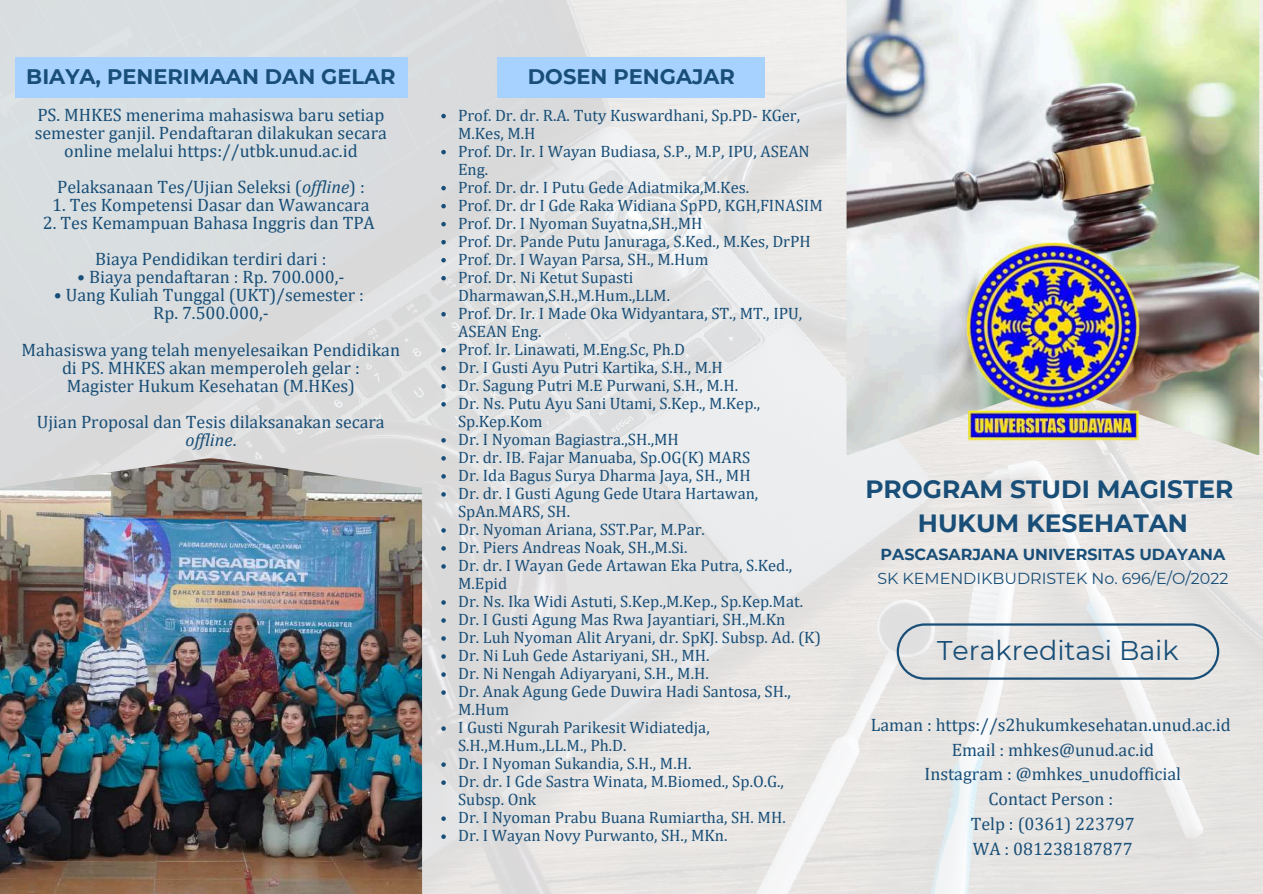
<style>
.page{position:relative;width:1263px;height:894px;background:#fff}
.page>*{position:absolute;margin:0;border:0;box-sizing:border-box;transform-origin:0 0}
.t1{font:27px "Montserrat";color:#184e77}
.t2{font:700 24.9px/34.8px "Montserrat";color:#184e77;text-align:center}
.t3{font:700 21px "Montserrat";color:#184e77}
.t4{font:18px/18px "Cambria";color:#184e77;text-align:center}
.t5{font:16.5px/18px "Cambria";color:#184e77}
.t6{font:15.9px "Montserrat";color:#184e77}
.t7{font:700 15.9px "Montserrat";color:#184e77}
.s1{font-style:italic}
</style>
<div class="page">
<img style="left:0;top:0;width:1263px;height:893px">
<img style="left:846px;top:0;width:413px;height:455px">
<svg style="left:897px;top:623px;width:322px;height:56px;background:#d8dadc"></svg>
<img style="left:960px;top:236px;width:185px;height:209px">
<img style="left:0;top:457px;width:422px;height:436px">
<div style="left:497px;top:57px;width:268px;height:41px;background:#a7d2ff"></div>
<div style="left:15px;top:57px;width:392px;height:41px;background:#a7d2ff"></div>
<svg style="left:441px;top:114px;width:5px;height:4px"></svg>
<svg style="left:441px;top:150px;width:5px;height:4px"></svg>
<svg style="left:441px;top:186px;width:5px;height:4px"></svg>
<svg style="left:441px;top:204px;width:5px;height:4px"></svg>
<svg style="left:441px;top:222px;width:5px;height:4px"></svg>
<svg style="left:441px;top:240px;width:5px;height:4px"></svg>
<svg style="left:441px;top:258px;width:5px;height:4px"></svg>
<svg style="left:441px;top:276px;width:5px;height:4px"></svg>
<svg style="left:441px;top:312px;width:5px;height:4px"></svg>
<svg style="left:441px;top:348px;width:5px;height:4px"></svg>
<svg style="left:441px;top:366px;width:5px;height:4px"></svg>
<svg style="left:441px;top:384px;width:5px;height:4px"></svg>
<svg style="left:441px;top:402px;width:5px;height:4px"></svg>
<svg style="left:441px;top:438px;width:5px;height:4px"></svg>
<svg style="left:441px;top:456px;width:5px;height:4px"></svg>
<svg style="left:441px;top:474px;width:5px;height:4px"></svg>
<svg style="left:441px;top:492px;width:5px;height:4px"></svg>
<svg style="left:441px;top:528px;width:5px;height:4px"></svg>
<svg style="left:441px;top:546px;width:5px;height:4px"></svg>
<svg style="left:441px;top:564px;width:5px;height:4px"></svg>
<svg style="left:441px;top:600px;width:5px;height:4px"></svg>
<svg style="left:441px;top:618px;width:5px;height:4px"></svg>
<svg style="left:441px;top:636px;width:5px;height:4px"></svg>
<svg style="left:441px;top:654px;width:5px;height:4px"></svg>
<svg style="left:441px;top:672px;width:5px;height:4px"></svg>
<svg style="left:441px;top:690px;width:5px;height:4px"></svg>
<svg style="left:441px;top:726px;width:5px;height:4px"></svg>
<svg style="left:441px;top:762px;width:5px;height:4px"></svg>
<svg style="left:441px;top:780px;width:5px;height:4px"></svg>
<svg style="left:441px;top:816px;width:5px;height:4px"></svg>
<svg style="left:441px;top:834px;width:5px;height:4px"></svg>
<p class="t3" style="left:26px;top:64px;width:371px">BIAYA, PENERIMAAN DAN GELAR</p>
<p class="t3" style="left:528px;top:64px;width:208px">DOSEN PENGAJAR</p>
<p class="t4" style="left:35px;top:106px;width:354px">PS. MHKES menerima mahasiswa baru setiap semester ganjil. Pendaftaran dilakukan secara online melalui https://utbk.unud.ac.id</p>
<p class="t4" style="left:57px;top:178px;width:309px">Pelaksanaan Tes/Ujian Seleksi (<span class="s1">offline</span>) :</p>
<p class="t4" style="left:52px;top:196px;width:319px">1. Tes Kompetensi Dasar dan Wawancara</p>
<p class="t4" style="left:43px;top:205px;width:333px;line-height:36px">2. Tes Kemampuan Bahasa Inggris dan TPA<br>Biaya Pendidikan terdiri dari :</p>
<p class="t4" style="left:77px;top:268px;width:269px">• Biaya pendaftaran : Rp. 700.000,-</p>
<p class="t4" style="left:54px;top:286px;width:312px">• Uang Kuliah Tunggal (UKT)/semester :<br>Rp. 7.500.000,-</p>
<p class="t4" style="left:22px;top:340px;width:380px">Mahasiswa yang telah menyelesaikan Pendidikan di PS. MHKES akan memperoleh gelar :<br>Magister Hukum Kesehatan (M.HKes)</p>
<p class="t4" style="left:37px;top:412px;width:349px">Ujian Proposal dan Tesis dilaksanakan secara <span class="s1">offline</span>.</p>
<p class="t5" style="left:458px;top:105px;width:366px">Prof. Dr. dr. R.A. Tuty Kuswardhani, Sp.PD- KGer, M.Kes, M.H<br>Prof. Dr. Ir. I Wayan Budiasa, S.P., M.P, IPU, ASEAN Eng.<br>Prof. Dr. dr. I Putu Gede Adiatmika,M.Kes.<br>Prof. Dr. dr I Gde Raka Widiana SpPD, KGH,FINASIM Prof. Dr. I Nyoman Suyatna,SH.,MH<br>Prof. Dr. Pande Putu Januraga, S.Ked., M.Kes, DrPH Prof. Dr. I Wayan Parsa, SH., M.Hum<br>Prof. Dr. Ni Ketut Supasti Dharmawan,S.H.,M.Hum.,LLM.<br>Prof. Dr. Ir. I Made Oka Widyantara, ST., MT., IPU, ASEAN Eng.<br>Prof. Ir. Linawati, M.Eng.Sc, Ph.D<br>Dr. I Gusti Ayu Putri Kartika, S.H., M.H<br>Dr. Sagung Putri M.E Purwani, S.H., M.H.<br>Dr. Ns. Putu Ayu Sani Utami, S.Kep., M.Kep., Sp.Kep.Kom<br>Dr. I Nyoman Bagiastra.,SH.,MH<br>Dr. dr. IB. Fajar Manuaba, Sp.OG(K) MARS<br>Dr. Ida Bagus Surya Dharma Jaya, SH., MH<br>Dr. dr. I Gusti Agung Gede Utara Hartawan, SpAn.MARS, SH.<br>Dr. Nyoman Ariana, SST.Par, M.Par.<br>Dr. Piers Andreas Noak, SH.,M.Si.<br>Dr. dr. I Wayan Gede Artawan Eka Putra, S.Ked., M.Epid<br>Dr. Ns. Ika Widi Astuti, S.Kep.,M.Kep., Sp.Kep.Mat.<br>Dr. I Gusti Agung Mas Rwa Jayantiari, SH.,M.Kn<br>Dr. Luh Nyoman Alit Aryani, dr. SpKJ. Subsp. Ad. (K)<br>Dr. Ni Luh Gede Astariyani, SH., MH.<br>Dr. Ni Nengah Adiyaryani, S.H., M.H.<br>Dr. Anak Agung Gede Duwira Hadi Santosa, SH., M.Hum<br>I Gusti Ngurah Parikesit Widiatedja, S.H.,M.Hum.,LL.M., Ph.D.<br>Dr. I Nyoman Sukandia, S.H., M.H.<br>Dr. dr. I Gde Sastra Winata, M.Biomed., Sp.O.G., Subsp. Onk<br>Dr. I Nyoman Prabu Buana Rumiartha, SH. MH.<br>Dr. I Wayan Novy Purwanto, SH., MKn.</p>
<h2 class="t2" style="left:865px;top:471px;width:369px">PROGRAM STUDI MAGISTER<br>HUKUM KESEHATAN</h2>
<p class="t7" style="left:881px;top:544px;width:346px">PASCASARJANA UNIVERSITAS UDAYANA</p>
<p class="t6" style="left:877px;top:568px;width:353px">SK KEMENDIKBUDRISTEK No. 696/E/O/2022</p>
<h1 class="t1" style="left:937px;top:633px;width:243px">Terakreditasi Baik</h1>
<p class="t4" style="left:871px;top:711px;width:361px;line-height:24.8px">Laman : https://s2hukumkesehatan.unud.ac.id<br>Email : mhkes@unud.ac.id<br>Instagram : @mhkes_unudofficial<br>Contact Person :<br>Telp : (0361) 223797<br>WA : 081238187877</p>
</div>
